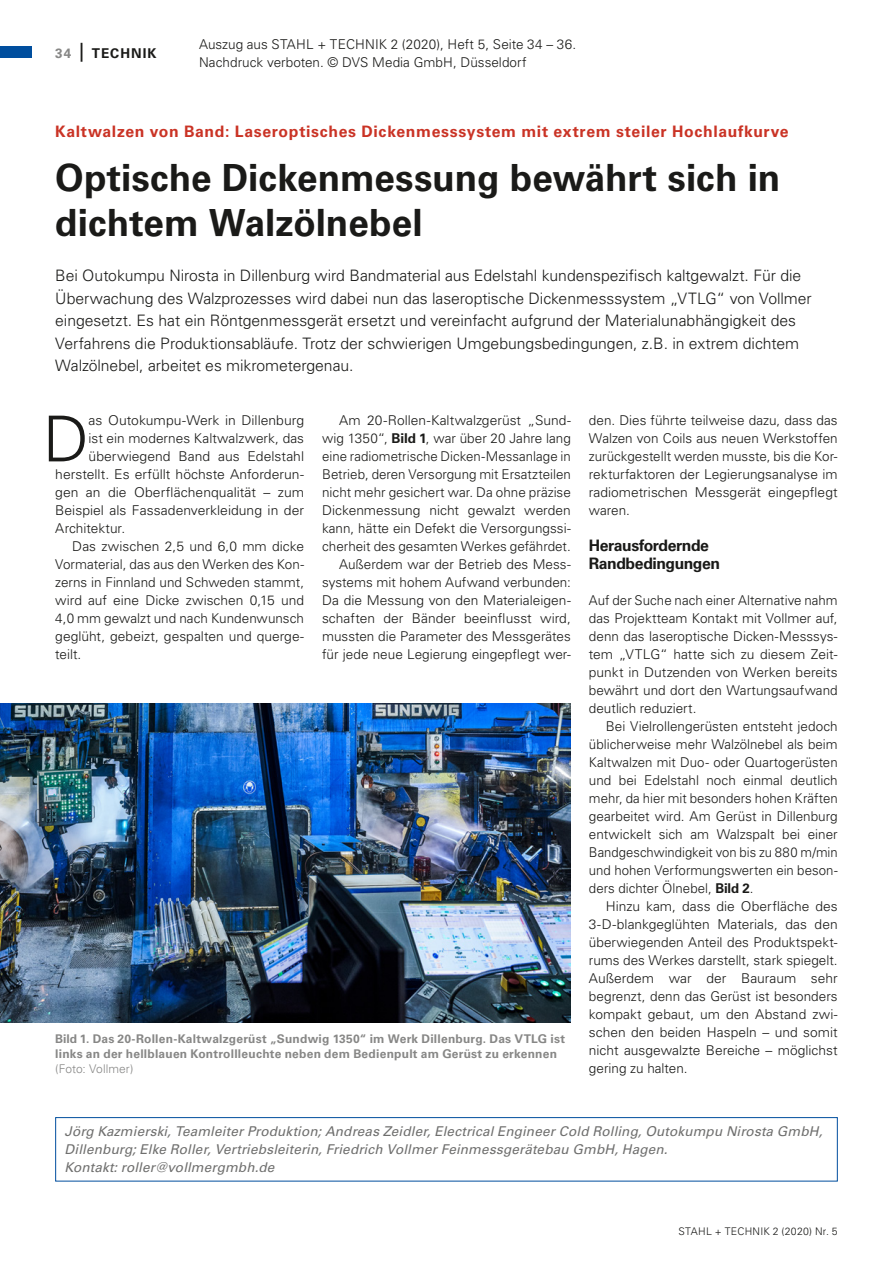
<style>
.page{position:relative;width:893px;height:1263px;background:#fff}
.page>*{position:absolute;margin:0;border:0;box-sizing:border-box;transform-origin:0 0}
.Fließtext_mit_Initia{font:300 63.3px "Univers LT Std";color:#1a1a18}
.Überschrift_groß{font:700 37.5px/45px "Univers LT Std";letter-spacing:.005em;color:#1a1a18}
.Vorspann_groß{font:300 15.75px/22.5px "Univers LT Std";letter-spacing:-.005em;color:#1a1a18}
.Dachzeile{font:700 15.75px "Univers LT Std";letter-spacing:.04em;color:#ca3325}
.Zwischenzeile{font:700 15.75px/18px "Univers LT Std";letter-spacing:-.03em;color:#1a1a18}
.Fließtext_mit_Einzug{font:300 13.5px/18px "Univers LT Std";color:#1a1a18;text-align:justify}
.Fließtext{font:300 13.5px/18px "Univers LT Std";letter-spacing:.005em;color:#1a1a18;text-align:justify}
.Autorenkasten{font:italic 13.5px/18px "Univers LT Std";letter-spacing:.01em;color:#6f6f6e}
.Fließtext_mit_Initia-2{font:300 13.5px "Univers LT Std";color:#1a1a18}
.t1{font:700 13.5px "Univers LT Std";letter-spacing:.08em;color:#1a1a18}
.Bildunterschrift{font:700 12px/15px "Univers LT Std";letter-spacing:.02em;color:#878786}
.t2{font:300 10.5px "Univers LT Std";letter-spacing:.025em;color:#1a1a18}
.s1{color:#878786}
.s2{font-size:18.9px}
.s3{font-weight:700}
.s4{font-weight:300}
</style>
<div class="page">
<div style="left:0;top:47px;width:32px;height:11px;background:#004e9e"></div>
<img style="left:0;top:704px;width:571px;height:319px">
<div style="left:55px;top:1117px;width:783px;height:64px;border:1px solid #004e9e"></div>
<p class="t1" style="left:55px;top:45px;width:103px"><span class="s1">34</span> <span class="s2">|</span> TECHNIK</p>
<p class="Fließtext" style="left:199px;top:35px;width:379px">Auszug aus STAHL + TECHNIK 2 (2020), Heft 5, Seite 34 – 36.</p>
<p class="Fließtext" style="left:199px;top:53px;width:329px">Nachdruck verboten. © DVS Media GmbH, Düsseldorf</p>
<p class="Dachzeile" style="left:55px;top:123px;width:735px">Kaltwalzen von Band: Laseroptisches Dickenmesssystem mit extrem steiler Hochlaufkurve</p>
<p class="Überschrift_groß" style="left:55px;top:156px;width:727px">Optische Dickenmessung bewährt sich in dichtem Walzölnebel</p>
<p class="Vorspann_groß" style="left:55px;top:265px;width:758px">Bei Outokumpu Nirosta in Dillenburg wird Bandmaterial aus Edelstahl kundenspezifisch kaltgewalzt. Für die Überwachung des Walzprozesses wird dabei nun das laseroptische Dickenmesssystem „VTLG“ von Vollmer eingesetzt. Es hat ein Röntgenmessgerät ersetzt und vereinfacht aufgrund der Materialunabhängigkeit des Verfahrens die Produktionsabläufe. Trotz der schwierigen Umgebungsbedingungen, z.B. in extrem dichtem Walzölnebel, arbeitet es mikrometergenau.</p>
<p class="Fließtext_mit_Initia" style="left:43px;top:401px;width:47px">D</p>
<p class="Fließtext_mit_Initia-2" style="left:89px;top:412px;width:217px">as Outokumpu-Werk in Dillenburg</p>
<p class="Fließtext_mit_Initia-2" style="left:89px;top:430px;width:217px">ist ein modernes Kaltwalzwerk, das</p>
<p class="Fließtext_mit_Initia-2" style="left:89px;top:448px;width:217px">überwiegend Band aus Edelstahl</p>
<p class="Fließtext_mit_Initia-2" style="left:55px;top:466px;width:250px">herstellt. Es erfüllt höchste Anforderun-</p>
<p class="Fließtext_mit_Initia-2" style="left:55px;top:484px;width:250px">gen an die Oberflächenqualität – zum</p>
<p class="Fließtext_mit_Initia-2" style="left:55px;top:502px;width:250px">Beispiel als Fassadenverkleidung in der</p>
<p class="Fließtext_mit_Initia-2" style="left:55px;top:520px;width:71px">Architektur.</p>
<p class="Fließtext_mit_Einzug" style="left:55px;top:538px;width:250px;text-indent:17px">Das zwischen 2,5 und 6,0 mm dicke Vormaterial, das aus den Werken des Kon&shy;zerns in Finnland und Schweden stammt, wird auf eine Dicke zwischen 0,15 und 4,0 mm gewalzt und nach Kundenwunsch geglüht, gebeizt, gespalten und querge&shy;teilt.</p>
<p class="Fließtext_mit_Einzug" style="left:322px;top:412px;width:250px;text-indent:17px">Am 20-Rollen-Kaltwalzgerüst „Sund&shy;wig 1350“, <span class="s3">Bild 1</span>, war über 20 Jahre lang eine radiometrische Dicken-Messanlage in Betrieb, deren Versorgung mit Ersatzteilen nicht mehr gesichert war. Da ohne präzise Dickenmessung nicht gewalzt werden kann, hätte ein Defekt die Versorgungssi&shy;cherheit des gesamten Werkes gefährdet.</p>
<p class="Fließtext_mit_Einzug" style="left:322px;top:556px;width:250px;text-indent:17px">Außerdem war der Betrieb des Mess&shy;systems mit hohem Aufwand verbunden:<br>Da die Messung von den Materialeigen&shy;schaften der Bänder beeinflusst wird, mussten die Parameter des Messgerätes für jede neue Legierung eingepflegt wer-</p>
<p class="Bildunterschrift" style="left:55px;top:1032px;width:511px">Bild 1. Das 20-Rollen-Kaltwalzgerüst „Sundwig 1350“ im Werk Dillenburg. Das VTLG ist links an der hellblauen Kontrollleuchte neben dem Bedienpult am Gerüst zu erkennen <span class="s4">(Foto: Vollmer)</span></p>
<p class="Fließtext_mit_Einzug" style="left:589px;top:412px;width:250px">den. Dies führte teilweise dazu, dass das Walzen von Coils aus neuen Werkstoffen zurückgestellt werden musste, bis die Kor&shy;rekturfaktoren der Legierungsanalyse im radiometrischen Messgerät eingepflegt waren.</p>
<p class="Zwischenzeile" style="left:589px;top:537px;width:133px">Herausfordernde<br>Randbedingungen</p>
<p class="Fließtext" style="left:589px;top:592px;width:250px">Auf der Suche nach einer Alternative nahm das Projektteam Kontakt mit Vollmer auf, denn das laseroptische Dicken-Messsys&shy;tem „VTLG“ hatte sich zu diesem Zeit&shy;punkt in Dutzenden von Werken bereits bewährt und dort den Wartungsaufwand deutlich reduziert.</p>
<p class="Fließtext_mit_Einzug" style="left:589px;top:718px;width:250px;text-indent:17px">Bei Vielrollengerüsten entsteht jedoch üblicherweise mehr Walzölnebel als beim Kaltwalzen mit Duo- oder Quartogerüsten und bei Edelstahl noch einmal deutlich mehr, da hier mit besonders hohen Kräften gearbeitet wird. Am Gerüst in Dillenburg entwickelt sich am Walzspalt bei einer Bandgeschwindigkeit von bis zu 880 m/min und hohen Verformungswerten ein beson&shy;ders dichter Ölnebel, <span class="s3">Bild 2</span>.</p>
<p class="Fließtext_mit_Einzug" style="left:589px;top:898px;width:250px;text-indent:17px">Hinzu kam, dass die Oberfläche des 3-D-blankgeglühten Materials, das den überwiegenden Anteil des Produktspekt&shy;rums des Werkes darstellt, stark spiegelt.<br>Außerdem war der Bauraum sehr begrenzt, denn das Gerüst ist besonders kompakt gebaut, um den Abstand zwi&shy;schen den beiden Haspeln – und somit nicht ausgewalzte Bereiche – möglichst gering zu halten.</p>
<p class="Autorenkasten" style="left:65px;top:1123px;width:759px">Jörg Kazmierski, Teamleiter Produktion; Andreas Zeidler, Electrical Engineer Cold Rolling, Outokumpu Nirosta GmbH,<br>Dillenburg; Elke Roller, Vertriebsleiterin, Friedrich Vollmer Feinmessgerätebau GmbH, Hagen.</p>
<p class="Autorenkasten" style="left:65px;top:1159px;width:211px">Kontakt: roller@vollmergmbh.de</p>
<p class="t2" style="left:678px;top:1225px;width:161px">STAHL + TECHNIK 2 (2020) Nr. 5</p>
</div>
